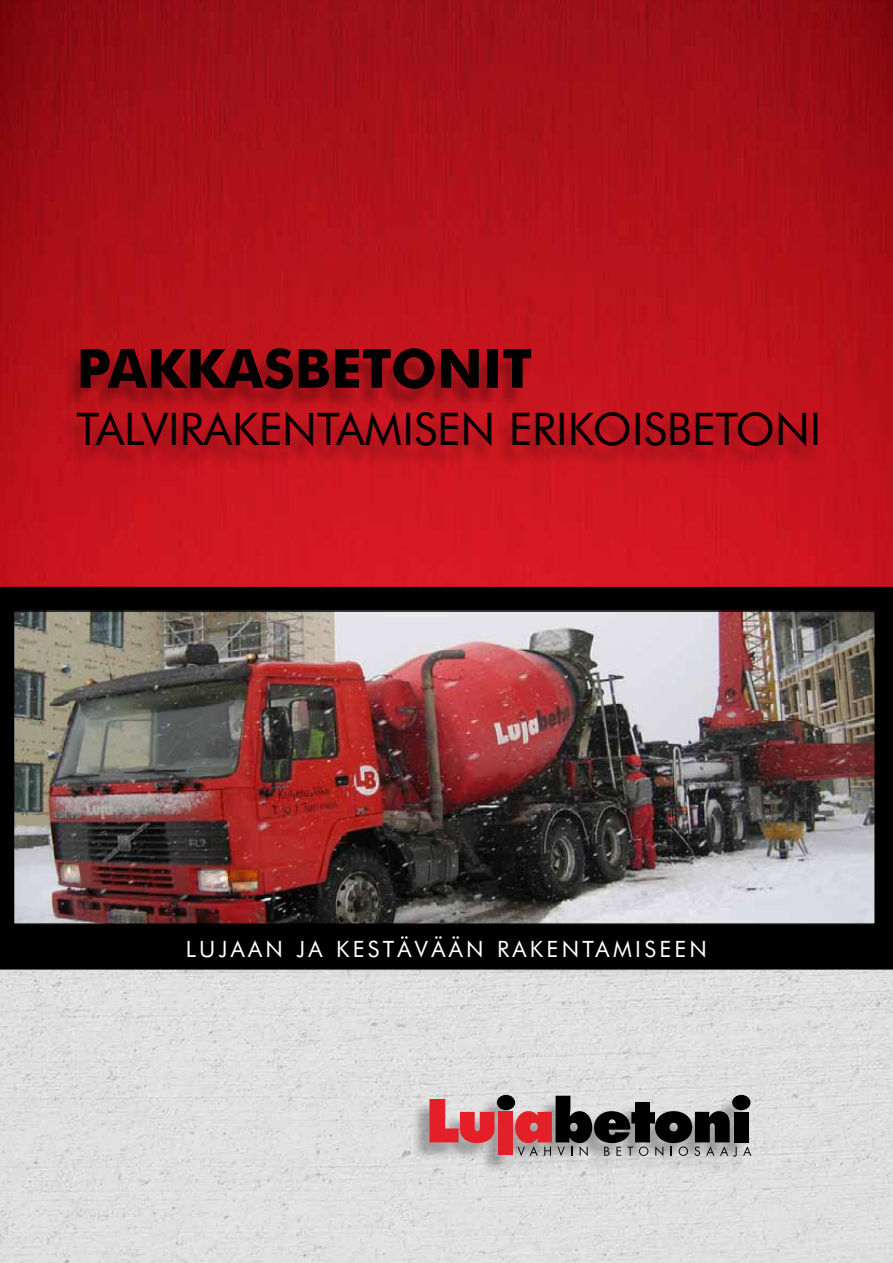
<style>
.page{position:relative;width:893px;height:1263px;background:#fff}
.page>*{position:absolute;margin:0;border:0;box-sizing:border-box;transform-origin:0 0}
.t1{font:700 54px "Futura BT";color:#000}
.t2{font:45px "Futura BT";color:#000}
.t3{font:22.5px "Futura BT";letter-spacing:.15em;color:#fff}
</style>
<div class="page">
<svg style="left:0;top:0;width:893px;height:587px;background:#b3111a"></svg>
<img style="left:0;top:969px;width:893px;height:294px">
<div style="left:0;top:587px;width:893px;height:382px;background:#000"></div>
<div style="left:61px;top:352px;width:758px;height:115px;background:#000;opacity:.3"></div>
<div style="left:171px;top:941px;width:535px;height:38px;background:#000;opacity:.3"></div>
<img style="left:16px;top:613px;width:857px;height:309px">
<div style="left:13px;top:610px;width:863px;height:315px;border:2px solid #000"></div>
<div style="left:411px;top:1098px;width:337px;height:77px;background:#000;opacity:.3"></div>
<svg style="left:429px;top:1099px;width:65px;height:44px;background:#db6368"></svg>
<div style="left:498px;top:1112px;width:15px;height:43px;background:#e31f27"></div>
<div style="left:734px;top:1112px;width:15px;height:30px;background:#000"></div>
<svg style="left:515px;top:1096px;width:222px;height:61px;background:#7f7171"></svg>
<svg style="left:743px;top:1146px;width:8px;height:10px"></svg>
<div style="left:497px;top:1095px;width:18px;height:15px;background:#000;border-radius:50%"></div>
<div style="left:732px;top:1095px;width:18px;height:15px;background:#000;border-radius:50%"></div>
<p class="t1" style="left:77px;top:336px;width:457px">PAKKASBETONIT</p>
<p class="t2" style="left:77px;top:401px;width:746px">TALVIRAKENTAMISEN ERIKOISBETONI</p>
<p class="t3" style="left:186px;top:935px;width:523px">LUJAAN JA KESTÄVÄÄN RAKENTAMISEEN</p>
</div>
